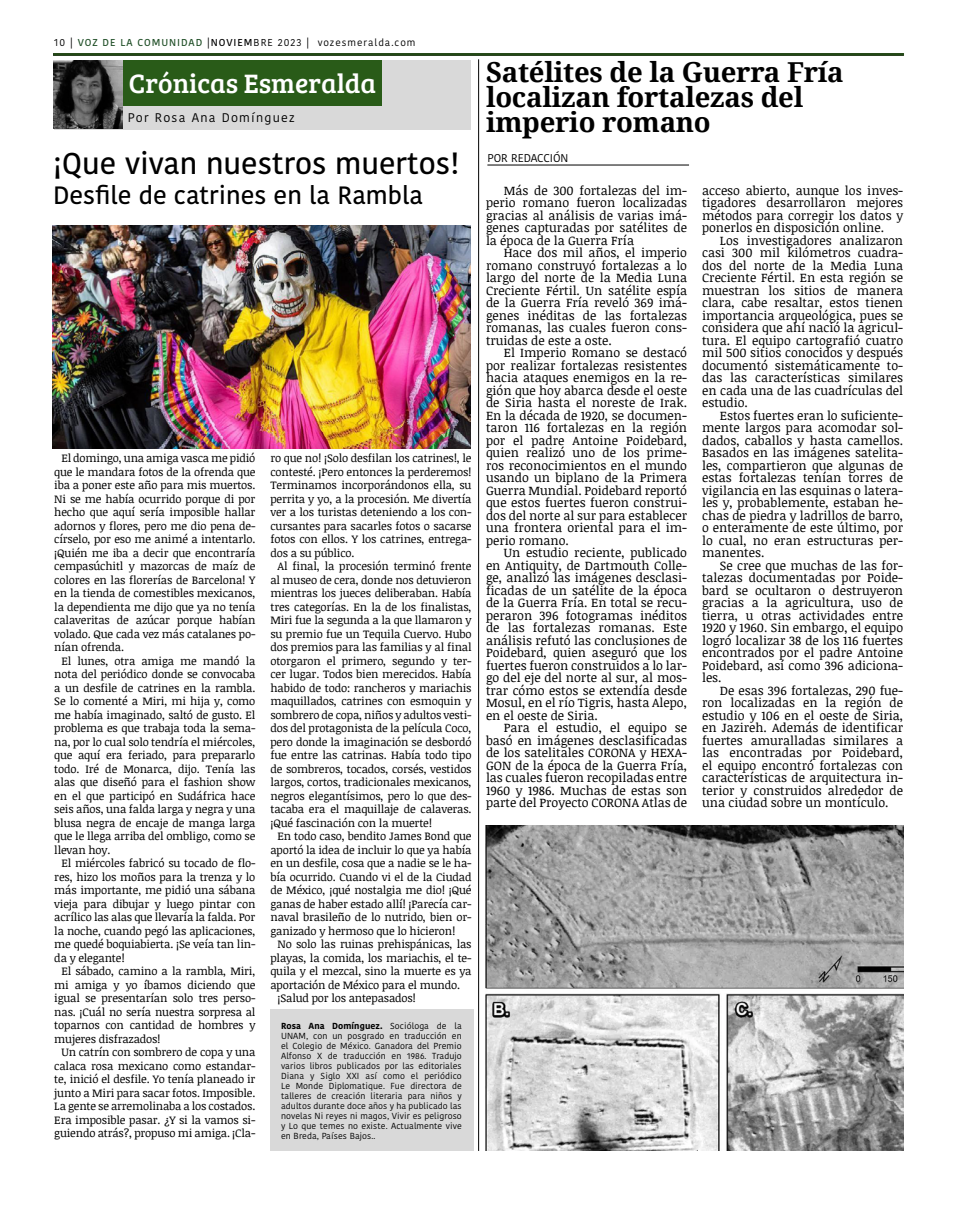
<style>
.page{position:relative;width:957px;height:1205px;background:#fff}
.page>*{position:absolute;margin:0;border:0;box-sizing:border-box;transform-origin:0 0}
.t1{font:600 30px "Kohinoor Devanagari";color:#000}
.t2{font:700 27.5px/25px "Droid Serif";letter-spacing:-.01em;color:#000}
.t3{font:27.5px "Bree Serif";color:#fff}
.t4{font:600 25px "Kohinoor Devanagari";color:#000}
.t5{font:12.5px/12.5px "Noticia Text";color:#000;text-align:justify}
.t6{font:12.5px "Kohinoor Devanagari";letter-spacing:.1em;color:#000}
.t7{font:11.25px/13.5px "Noticia Text";letter-spacing:-.015em;color:#000;text-align:justify}
.t8{font:11.25px "Kohinoor Devanagari";color:#000}
.t9{font:10px "Kohinoor Devanagari";letter-spacing:.1em;color:#000}
.t10{font:8.75px/10px "Kohinoor Devanagari";letter-spacing:.01em;color:#000;text-align:justify}
.s1{font-weight:600}
.s2{font-weight:600;color:#1f4e26}
.s3{font-weight:700}
</style>
<div class="page">
<hr style="left:53px;top:53px;width:851px;height:3px;background:#295b18">
<hr style="left:478px;top:59px;width:1px;height:1092px;background:#000">
<div style="left:54px;top:61px;width:417px;height:69px;background:#d9d9d9"></div>
<div style="left:123px;top:60px;width:259px;height:46px;background:#295b18"></div>
<img style="left:54px;top:60px;width:69px;height:68px">
<div style="left:270px;top:1009px;width:203px;height:142px;background:#d9d9d9"></div>
<img style="left:53px;top:225px;width:418px;height:224px">
<hr style="left:487px;top:165px;width:202px;height:1px;background:#000">
<img style="left:485px;top:825px;width:419px;height:325px">
<p class="t9" style="left:54px;top:36px;width:363px">10 <span class="s1">|</span> <span class="s2">VOZ DE LA COMUNIDAD</span> <span class="s1">|NOVIEM</span>BRE 2023 <span class="s1">|</span> vozesmeralda.com</p>
<h2 class="t3" style="left:129px;top:63px;width:249px">Crónicas Esmeralda</h2>
<p class="t6" style="left:128px;top:110px;width:169px">Por Rosa Ana Domínguez</p>
<h1 class="t1" style="left:53px;top:146px;width:408px">¡Que vivan nuestros muertos!</h1>
<h3 class="t4" style="left:53px;top:181px;width:371px">Desfile de catrines en la Rambla</h3>
<p class="t7" style="left:54px;top:451px;width:203px;text-indent:7px">El domingo, una amiga vasca me pidió que le mandara fotos de la ofrenda que iba a poner este año para mis muertos.<br>Ni se me había ocurrido porque di por hecho que aquí sería imposible hallar adornos y flores, pero me dio pena de&shy;círselo, por eso me animé a intentarlo. ¡Quién me iba a decir que encontraría cempasúchitl y mazorcas de maíz de colores en las florerías de Barcelona! Y en la tienda de comestibles mexicanos, la dependienta me dijo que ya no tenía calaveritas de azúcar porque habían volado. Que cada vez más catalanes po&shy;nían ofrenda.</p>
<p class="t7" style="left:54px;top:654px;width:203px;text-indent:7px">El lunes, otra amiga me mandó la nota del periódico donde se convocaba a un desfile de catrines en la rambla.<br>Se lo comenté a Miri, mi hija y, como me había imaginado, saltó de gusto. El problema es que trabaja toda la sema&shy;na, por lo cual solo tendría el miércoles, que aquí era feriado, para prepararlo todo. Iré de Monarca, dijo. Tenía las alas que diseñó para el fashion show en el que participó en Sudáfrica hace seis años, una falda larga y negra y una blusa negra de encaje de manga larga que le llega arriba del ombligo, como se llevan hoy.</p>
<p class="t7" style="left:54px;top:856px;width:203px;text-indent:7px">El miércoles fabricó su tocado de flo&shy;res, hizo los moños para la trenza y lo más importante, me pidió una sábana vieja para dibujar y luego pintar con acrílico las alas que llevaría la falda. Por la noche, cuando pegó las aplicaciones, me quedé boquiabierta. ¡Se veía tan lin&shy;da y elegante!</p>
<p class="t7" style="left:54px;top:964px;width:203px;text-indent:7px">El sábado, camino a la rambla, Miri, mi amiga y yo íbamos diciendo que igual se presentarían solo tres perso&shy;nas. ¡Cuál no sería nuestra sorpresa al toparnos con cantidad de hombres y mujeres disfrazados!</p>
<p class="t7" style="left:54px;top:1045px;width:203px;text-indent:7px">Un catrín con sombrero de copa y una calaca rosa mexicano como estandar&shy;te, inició el desfile. Yo tenía planeado ir junto a Miri para sacar fotos. Imposible.<br>La gente se arremolinaba a los costados.<br>Era imposible pasar. ¿Y si la vamos si&shy;guiendo atrás?, propuso mi amiga. ¡Cla-</p>
<p class="t7" style="left:270px;top:451px;width:203px">ro que no! ¡Solo desfilan los catrines!, le contesté. ¡Pero entonces la perderemos!<br>Terminamos incorporándonos ella, su perrita y yo, a la procesión. Me divertía ver a los turistas deteniendo a los con&shy;cursantes para sacarles fotos o sacarse fotos con ellos. Y los catrines, entrega&shy;dos a su público.</p>
<p class="t7" style="left:270px;top:559px;width:203px;text-indent:7px">Al final, la procesión terminó frente al museo de cera, donde nos detuvieron mientras los jueces deliberaban. Había tres categorías. En la de los finalistas, Miri fue la segunda a la que llamaron y su premio fue un Tequila Cuervo. Hubo dos premios para las familias y al final otorgaron el primero, segundo y ter&shy;cer lugar. Todos bien merecidos. Había habido de todo: rancheros y mariachis maquillados, catrines con esmoquin y sombrero de copa, niños y adultos vesti&shy;dos del protagonista de la película Coco, pero donde la imaginación se desbordó fue entre las catrinas. Había todo tipo de sombreros, tocados, corsés, vestidos largos, cortos, tradicionales mexicanos, negros elegantísimos, pero lo que des&shy;tacaba era el maquillaje de calaveras. ¡Qué fascinación con la muerte!</p>
<p class="t7" style="left:270px;top:829px;width:203px;text-indent:7px">En todo caso, bendito James Bond que aportó la idea de incluir lo que ya había en un desfile, cosa que a nadie se le ha&shy;bía ocurrido. Cuando vi el de la Ciudad de México, ¡qué nostalgia me dio! ¡Qué ganas de haber estado allí! ¡Parecía car&shy;naval brasileño de lo nutrido, bien or&shy;ganizado y hermoso que lo hicieron!</p>
<p class="t7" style="left:277px;top:937px;width:195px">No solo las ruinas prehispánicas, las</p>
<p class="t7" style="left:270px;top:951px;width:203px">playas, la comida, los mariachis, el te-</p>
<p class="t7" style="left:270px;top:964px;width:203px">quila y el mezcal, sino la muerte es ya</p>
<p class="t7" style="left:270px;top:978px;width:191px">aportación de México para el mundo.</p>
<p class="t7" style="left:277px;top:991px;width:140px">¡Salud por los antepasados!</p>
<p class="t10" style="left:281px;top:1021px;width:182px"><span class="s3">Rosa Ana Domínguez.</span> Socióloga de la UNAM, con un posgrado en traducción en el Colegio de México. Ganadora del Premio Alfonso X de traducción en 1986. Tradujo varios libros publicados por las editoriales Diana y Siglo XXI así como el periódico Le Monde Diplomatique. Fue directora de talleres de creación literaria para niños y adultos durante doce años y ha publicado las novelas Ni reyes ni magos, Vivir es peligroso y Lo que temes no existe. Actualmente vive en Breda, Países Bajos..</p>
<h2 class="t2" style="left:486px;top:60px;width:359px">Satélites de la Guerra Fría localizan fortalezas del imperio romano</h2>
<p class="t8" style="left:487px;top:151px;width:83px">POR REDACCIÓN</p>
<p class="t5" style="left:486px;top:184px;width:203px;text-indent:18px">Más de 300 fortalezas del im&shy;perio romano fueron localizadas gracias al análisis de varias imá&shy;genes capturadas por satélites de la época de la Guerra Fría</p>
<p class="t5" style="left:486px;top:246px;width:203px;text-indent:18px">Hace dos mil años, el imperio romano construyó fortalezas a lo largo del norte de la Media Luna Creciente Fértil. Un satélite espía de la Guerra Fría reveló 369 imá&shy;genes inéditas de las fortalezas romanas, las cuales fueron cons&shy;truidas de este a oste.</p>
<p class="t5" style="left:486px;top:346px;width:203px;text-indent:18px">El Imperio Romano se destacó por realizar fortalezas resistentes hacia ataques enemigos en la re&shy;gión que hoy abarca desde el oeste de Siria hasta el noreste de Irak.<br>En la década de 1920, se documen&shy;taron 116 fortalezas en la región por el padre Antoine Poidebard, quien realizó uno de los prime&shy;ros reconocimientos en el mundo usando un biplano de la Primera Guerra Mundial. Poidebard reportó que estos fuertes fueron construi&shy;dos del norte al sur para establecer una frontera oriental para el im&shy;perio romano.</p>
<p class="t5" style="left:486px;top:546px;width:203px;text-indent:18px">Un estudio reciente, publicado en Antiquity, de Dartmouth Colle&shy;ge, analizó las imágenes desclasi&shy;ficadas de un satélite de la época de la Guerra Fría. En total se recu&shy;peraron 396 fotogramas inéditos de las fortalezas romanas. Este análisis refutó las conclusiones de Poidebard, quien aseguró que los fuertes fueron construidos a lo lar&shy;go del eje del norte al sur, al mos&shy;trar cómo estos se extendía desde Mosul, en el río Tigris, hasta Alepo, en el oeste de Siria.</p>
<p class="t5" style="left:486px;top:721px;width:203px;text-indent:18px">Para el estudio, el equipo se basó en imágenes desclasificadas de los satelitales CORONA y HEXA-GON de la época de la Guerra Fría, las cuales fueron recopiladas entre 1960 y 1986. Muchas de estas son parte del Proyecto CORONA Atlas de</p>
<p class="t5" style="left:702px;top:184px;width:203px">acceso abierto, aunque los inves&shy;tigadores desarrollaron mejores métodos para corregir los datos y ponerlos en disposición online.</p>
<p class="t5" style="left:702px;top:234px;width:203px;text-indent:18px">Los investigadores analizaron casi 300 mil kilómetros cuadra&shy;dos del norte de la Media Luna Creciente Fértil. En esta región se muestran los sitios de manera clara, cabe resaltar, estos tienen importancia arqueológica, pues se considera que ahí nació la agricul&shy;tura. El equipo cartografió cuatro mil 500 sitios conocidos y después documentó sistemáticamente to&shy;das las características similares en cada una de las cuadrículas del estudio.</p>
<p class="t5" style="left:702px;top:409px;width:203px;text-indent:18px">Estos fuertes eran lo suficiente&shy;mente largos para acomodar sol&shy;dados, caballos y hasta camellos.<br>Basados en las imágenes satelita&shy;les, compartieron que algunas de estas fortalezas tenían torres de vigilancia en las esquinas o latera&shy;les y, probablemente, estaban he&shy;chas de piedra y ladrillos de barro, o enteramente de este último, por lo cual, no eran estructuras per&shy;manentes.</p>
<p class="t5" style="left:702px;top:559px;width:203px;text-indent:18px">Se cree que muchas de las for&shy;talezas documentadas por Poide&shy;bard se ocultaron o destruyeron gracias a la agricultura, uso de tierra, u otras actividades entre 1920 y 1960. Sin embargo, el equipo logró localizar 38 de los 116 fuertes encontrados por el padre Antoine Poidebard, así como 396 adiciona&shy;les.</p>
<p class="t5" style="left:702px;top:684px;width:203px;text-indent:18px">De esas 396 fortalezas, 290 fue&shy;ron localizadas en la región de estudio y 106 en el oeste de Siria, en Jazireh. Además de identificar fuertes amuralladas similares a las encontradas por Poidebard, el equipo encontró fortalezas con características de arquitectura in&shy;terior y construidos alrededor de una ciudad sobre un montículo.</p>
</div>
